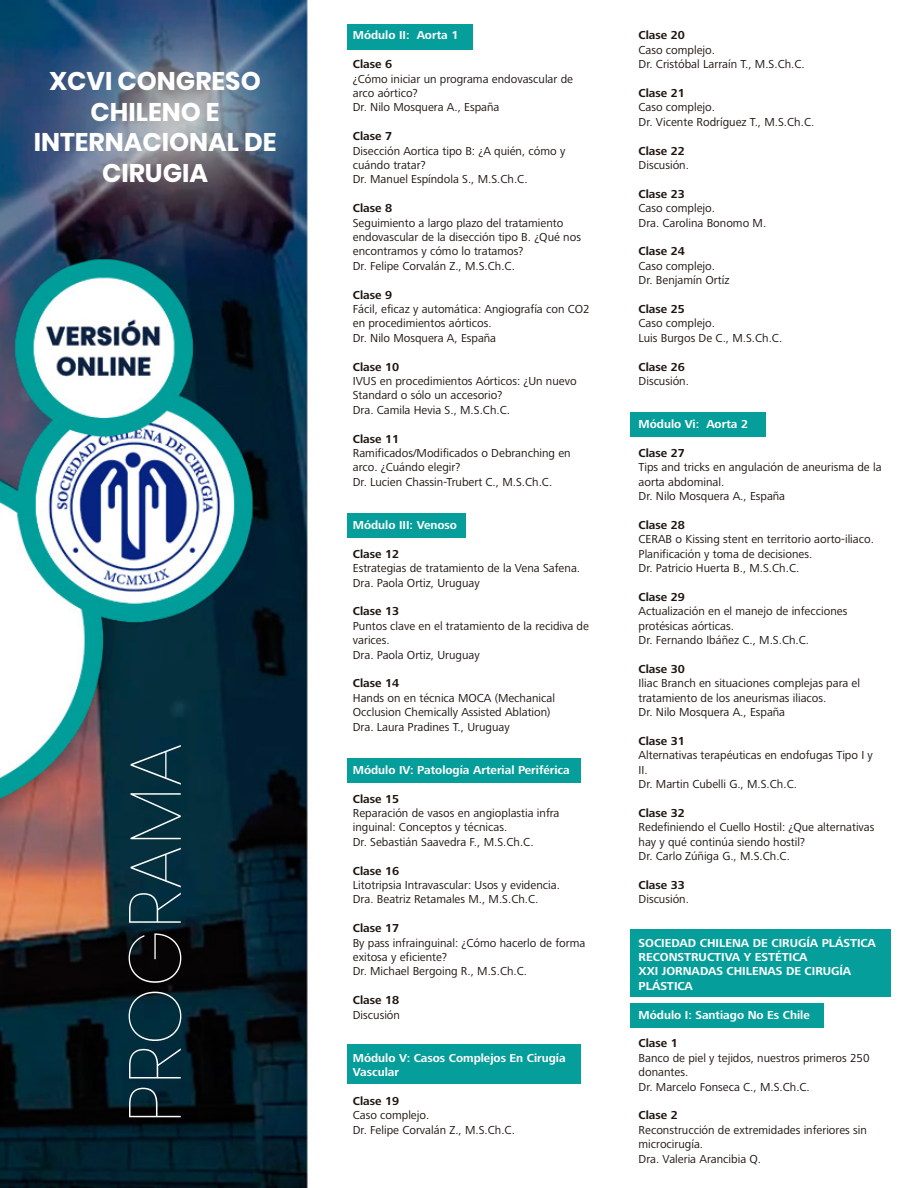
<style>
.page{position:relative;width:918px;height:1188px;background:#fff}
.page>*{position:absolute;margin:0;border:0;box-sizing:border-box;transform-origin:0 0}
.t1{font:100 73.5px "Poppins";color:#fff}
.t2{font:700 25.5px/30.6px "Poppins";color:#fff;text-align:center}
.t3{font:12px/14.4px "Frutiger Next LT";color:#1f1410}
.t4{font:700 12px/14.4px "Frutiger Next LT";color:#fff}
.t5{font:700 12px "Frutiger Next LT";color:#1f1410}
</style>
<div class="page">
<img style="left:0;top:0;width:349px;height:1188px">
<div style="left:630px;top:412px;width:136px;height:25px;background:#059e9a"></div>
<div style="left:347px;top:1044px;width:233px;height:40px;background:#059e9a"></div>
<div style="left:347px;top:758px;width:233px;height:25px;background:#059e9a"></div>
<div style="left:630px;top:930px;width:261px;height:67px;background:#059e9a"></div>
<div style="left:630px;top:1003px;width:194px;height:25px;background:#059e9a"></div>
<div style="left:347px;top:513px;width:119px;height:25px;background:#059e9a"></div>
<div style="left:347px;top:24px;width:126px;height:25px;background:#059e9a"></div>
<h2 class="t2" style="left:34px;top:66px;width:244px">XCVI CONGRESO<br>CHILENO E<br>INTERNACIONAL DE<br>CIRUGIA</h2>
<h1 class="t1" style="left:112px;top:1124px;width:382px;rotate:-90deg">PROGRAMA</h1>
<p class="t4" style="left:353px;top:28px;width:107px">Módulo II: Aorta 1</p>
<p class="t5" style="left:353px;top:58px;width:41px">Clase 6</p>
<p class="t3" style="left:353px;top:71px;width:222px">¿Cómo iniciar un programa endovascular de arco aórtico?<br>Dr. Nilo Mosquera A., España</p>
<p class="t5" style="left:353px;top:130px;width:41px">Clase 7</p>
<p class="t3" style="left:353px;top:143px;width:214px">Disección Aortica tipo B: ¿A quién, cómo y cuándo tratar?<br>Dr. Manuel Espíndola S., M.S.Ch.C.</p>
<p class="t5" style="left:353px;top:202px;width:41px">Clase 8</p>
<p class="t3" style="left:353px;top:215px;width:230px">Seguimiento a largo plazo del tratamiento endovascular de la disección tipo B. ¿Qué nos encontramos y cómo lo tratamos?<br>Dr. Felipe Corvalán Z., M.S.Ch.C.</p>
<p class="t5" style="left:353px;top:288px;width:41px">Clase 9</p>
<p class="t3" style="left:353px;top:302px;width:238px">Fácil, eficaz y automática: Angiografía con CO2 en procedimientos aórticos.<br>Dr. Nilo Mosquera A, España</p>
<p class="t5" style="left:353px;top:360px;width:48px">Clase 10</p>
<p class="t3" style="left:353px;top:374px;width:225px">IVUS en procedimientos Aórticos: ¿Un nuevo<br>Standard o sólo un accesorio?<br>Dra. Camila Hevia S., M.S.Ch.C.</p>
<p class="t5" style="left:353px;top:432px;width:48px">Clase 11</p>
<p class="t3" style="left:353px;top:446px;width:219px">Ramificados/Modificados o Debranching en arco. ¿Cuándo elegir?<br>Dr. Lucien Chassin-Trubert C., M.S.Ch.C.</p>
<p class="t4" style="left:353px;top:518px;width:106px">Módulo III: Venoso</p>
<p class="t5" style="left:353px;top:547px;width:48px">Clase 12</p>
<p class="t3" style="left:353px;top:561px;width:229px">Estrategias de tratamiento de la Vena Safena.<br>Dra. Paola Ortiz, Uruguay</p>
<p class="t5" style="left:353px;top:605px;width:48px">Clase 13</p>
<p class="t3" style="left:353px;top:619px;width:238px">Puntos clave en el tratamiento de la recidiva de varices.<br>Dra. Paola Ortiz, Uruguay</p>
<p class="t5" style="left:353px;top:677px;width:48px">Clase 14</p>
<p class="t3" style="left:353px;top:691px;width:204px">Hands on en técnica MOCA (Mechanical<br>Occlusion Chemically Assisted Ablation)<br>Dra. Laura Pradines T., Uruguay</p>
<p class="t4" style="left:353px;top:763px;width:219px">Módulo IV: Patología Arterial Periférica</p>
<p class="t5" style="left:353px;top:792px;width:48px">Clase 15</p>
<p class="t3" style="left:353px;top:806px;width:208px">Reparación de vasos en angioplastia infra inguinal: Conceptos y técnicas.<br>Dr. Sebastián Saavedra F., M.S.Ch.C.</p>
<p class="t5" style="left:353px;top:864px;width:48px">Clase 16</p>
<p class="t3" style="left:353px;top:878px;width:209px">Litotripsia Intravascular: Usos y evidencia.<br>Dra. Beatriz Retamales M., M.S.Ch.C.</p>
<p class="t5" style="left:353px;top:922px;width:48px">Clase 17</p>
<p class="t3" style="left:353px;top:935px;width:234px">By pass infrainguinal: ¿Cómo hacerlo de forma exitosa y eficiente?<br>Dr. Michael Bergoing R., M.S.Ch.C.</p>
<p class="t5" style="left:353px;top:994px;width:48px">Clase 18</p>
<p class="t3" style="left:353px;top:1007px;width:49px">Discusión</p>
<p class="t4" style="left:353px;top:1051px;width:214px">Módulo V: Casos Complejos En Cirugía<br>Vascular</p>
<p class="t5" style="left:353px;top:1094px;width:48px">Clase 19</p>
<p class="t3" style="left:353px;top:1108px;width:164px">Caso complejo.<br>Dr. Felipe Corvalán Z., M.S.Ch.C.</p>
<p class="t5" style="left:639px;top:29px;width:48px">Clase 20</p>
<p class="t3" style="left:639px;top:43px;width:168px">Caso complejo.<br>Dr. Cristóbal Larraín T., M.S.Ch.C.</p>
<p class="t5" style="left:639px;top:86px;width:48px">Clase 21</p>
<p class="t3" style="left:639px;top:100px;width:177px">Caso complejo.<br>Dr. Vicente Rodríguez T., M.S.Ch.C.</p>
<p class="t5" style="left:639px;top:144px;width:48px">Clase 22</p>
<p class="t3" style="left:639px;top:158px;width:52px">Discusión.</p>
<p class="t5" style="left:639px;top:187px;width:48px">Clase 23</p>
<p class="t3" style="left:639px;top:201px;width:129px">Caso complejo.<br>Dra. Carolina Bonomo M.</p>
<p class="t5" style="left:639px;top:245px;width:48px">Clase 24</p>
<p class="t3" style="left:639px;top:259px;width:92px">Caso complejo.<br>Dr. Benjamín Ortíz</p>
<p class="t5" style="left:639px;top:302px;width:48px">Clase 25</p>
<p class="t3" style="left:639px;top:316px;width:145px">Caso complejo.<br>Luis Burgos De C., M.S.Ch.C.</p>
<p class="t5" style="left:639px;top:360px;width:48px">Clase 26</p>
<p class="t3" style="left:639px;top:374px;width:52px">Discusión.</p>
<p class="t4" style="left:639px;top:417px;width:111px">Módulo Vi: Aorta 2</p>
<p class="t5" style="left:639px;top:446px;width:48px">Clase 27</p>
<p class="t3" style="left:639px;top:460px;width:245px">Tips and tricks en angulación de aneurisma de la aorta abdominal.<br>Dr. Nilo Mosquera A., España</p>
<p class="t5" style="left:639px;top:518px;width:48px">Clase 28</p>
<p class="t3" style="left:639px;top:532px;width:237px">CERAB o Kissing stent en territorio aorto-iliaco.<br>Planificación y toma de decisiones.<br>Dr. Patricio Huerta B., M.S.Ch.C.</p>
<p class="t5" style="left:639px;top:590px;width:48px">Clase 29</p>
<p class="t3" style="left:639px;top:604px;width:210px">Actualización en el manejo de infecciones protésicas aórticas.<br>Dr. Fernando Ibáñez C., M.S.Ch.C.</p>
<p class="t5" style="left:639px;top:662px;width:48px">Clase 30</p>
<p class="t3" style="left:639px;top:676px;width:223px">Iliac Branch en situaciones complejas para el tratamiento de los aneurismas iliacos.<br>Dr. Nilo Mosquera A., España</p>
<p class="t5" style="left:639px;top:734px;width:48px">Clase 31</p>
<p class="t3" style="left:639px;top:748px;width:236px">Alternativas terapéuticas en endofugas Tipo I y<br>II.<br>Dr. Martin Cubelli G., M.S.Ch.C.</p>
<p class="t5" style="left:639px;top:806px;width:48px">Clase 32</p>
<p class="t3" style="left:639px;top:820px;width:237px">Redefiniendo el Cuello Hostil: ¿Que alternativas hay y qué continúa siendo hostil?<br>Dr. Carlo Zúñiga G., M.S.Ch.C.</p>
<p class="t5" style="left:639px;top:878px;width:48px">Clase 33</p>
<p class="t3" style="left:639px;top:892px;width:52px">Discusión.</p>
<p class="t4" style="left:639px;top:935px;width:239px">SOCIEDAD CHILENA DE CIRUGÍA PLÁSTICA<br>RECONSTRUCTIVA Y ESTÉTICA<br>XXI JORNADAS CHILENAS DE CIRUGÍA<br>PLÁSTICA</p>
<p class="t4" style="left:639px;top:1007px;width:173px">Módulo I: Santiago No Es Chile</p>
<p class="t5" style="left:639px;top:1037px;width:41px">Clase 1</p>
<p class="t3" style="left:639px;top:1051px;width:232px">Banco de piel y tejidos, nuestros primeros 250 donantes.<br>Dr. Marcelo Fonseca C., M.S.Ch.C.</p>
<p class="t5" style="left:639px;top:1109px;width:41px">Clase 2</p>
<p class="t3" style="left:639px;top:1123px;width:230px">Reconstrucción de extremidades inferiores sin microcirugía.<br>Dra. Valeria Arancibia Q.</p>
</div>
